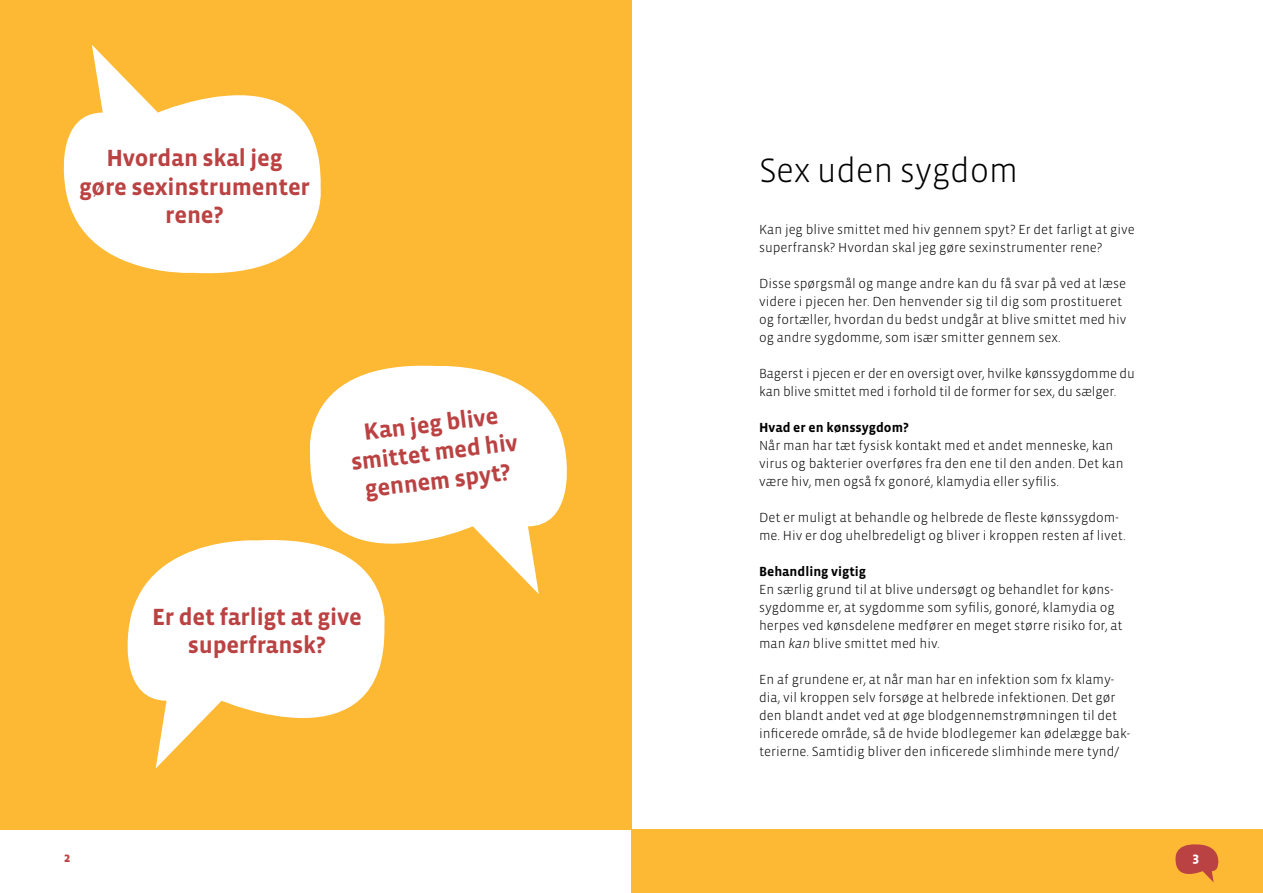
<style>
.page{position:relative;width:1263px;height:893px;background:#fff}
.page>*{position:absolute;margin:0;border:0;box-sizing:border-box;transform-origin:0 0}
.t1{font:300 34.5px "Vista Sans OT";letter-spacing:-.01em;color:#000}
.t2{font:700 24px/28.5px "Vista Sans OT";letter-spacing:-.01em;color:#bb4242;text-align:center}
.t3{font:300 13.5px/18px "Vista Sans OT";color:#000}
.t4{font:700 13.5px "Vista Sans OT";color:#000}
.t5{font:700 13.5px "Vista Sans OT";color:#bb4242}
.t6{font:700 13.5px "Vista Sans OT";color:#fff}
.s1{font-style:italic}
</style>
<div class="page">
<div style="left:0;top:0;width:631px;height:829px;background:#fdb934"></div>
<svg style="left:63px;top:45px;width:258px;height:229px;fill:#fff"></svg>
<div style="left:631px;top:829px;width:632px;height:64px;background:#fdb934"></div>
<svg style="left:1175px;top:844px;width:44px;height:38px"></svg>
<svg style="left:127px;top:540px;width:258px;height:229px;fill:#fff"></svg>
<svg style="left:300px;top:365px;width:267px;height:232px;fill:#fff"></svg>
<h2 class="t2" style="left:79px;top:144px;width:233px">Hvordan skal jeg<br>gøre sexinstrumenter rene?</h2>
<h2 class="t2" style="left:346px;top:420px;width:169px;rotate:-7deg">Kan jeg blive smittet med hiv gennem spyt?</h2>
<h2 class="t2" style="left:152px;top:603px;width:211px">Er det farligt at give superfransk?</h2>
<h1 class="t1" style="left:759px;top:152px;width:261px">Sex uden sygdom</h1>
<p class="t3" style="left:759px;top:221px;width:377px">Kan jeg blive smittet med hiv gennem spyt? Er det farligt at give superfransk? Hvordan skal jeg gøre sexinstrumenter rene?</p>
<p class="t3" style="left:759px;top:275px;width:369px">Disse spørgsmål og mange andre kan du få svar på ved at læse videre i pjecen her. Den henvender sig til dig som prostitueret og fortæller, hvordan du bedst undgår at blive smittet med hiv og andre sygdomme, som især smitter gennem sex.</p>
<p class="t3" style="left:759px;top:365px;width:377px">Bagerst i pjecen er der en oversigt over, hvilke kønssygdomme du kan blive smittet med i forhold til de former for sex, du sælger.</p>
<p class="t4" style="left:759px;top:421px;width:151px">Hvad er en kønssygdom?</p>
<p class="t3" style="left:759px;top:437px;width:366px">Når man har tæt fysisk kontakt med et andet menneske, kan virus og bakterier overføres fra den ene til den anden. Det kan være hiv, men også fx gonoré, klamydia eller syfilis.</p>
<p class="t3" style="left:759px;top:509px;width:368px">Det er muligt at behandle og helbrede de fleste kønssygdom&shy;me. Hiv er dog uhelbredeligt og bliver i kroppen resten af livet.</p>
<p class="t4" style="left:759px;top:564px;width:109px">Behandling vigtig</p>
<p class="t3" style="left:759px;top:581px;width:365px">En særlig grund til at blive undersøgt og behandlet for køns&shy;sygdomme er, at sygdomme som syfilis, gonoré, klamydia og herpes ved kønsdelene medfører en meget større risiko for, at man <span class="s1">kan</span> blive smittet med hiv.</p>
<p class="t3" style="left:759px;top:671px;width:373px">En af grundene er, at når man har en infektion som fx klamy&shy;dia, vil kroppen selv forsøge at helbrede infektionen. Det gør den blandt andet ved at øge blodgennemstrømningen til det inficerede område, så de hvide blodlegemer kan ødelægge bak&shy;terierne. Samtidig bliver den inficerede slimhinde mere tynd/</p>
<p class="t5" style="left:64px;top:850px;width:8px">2</p>
<p class="t6" style="left:1192px;top:850px;width:8px">3</p>
</div>
